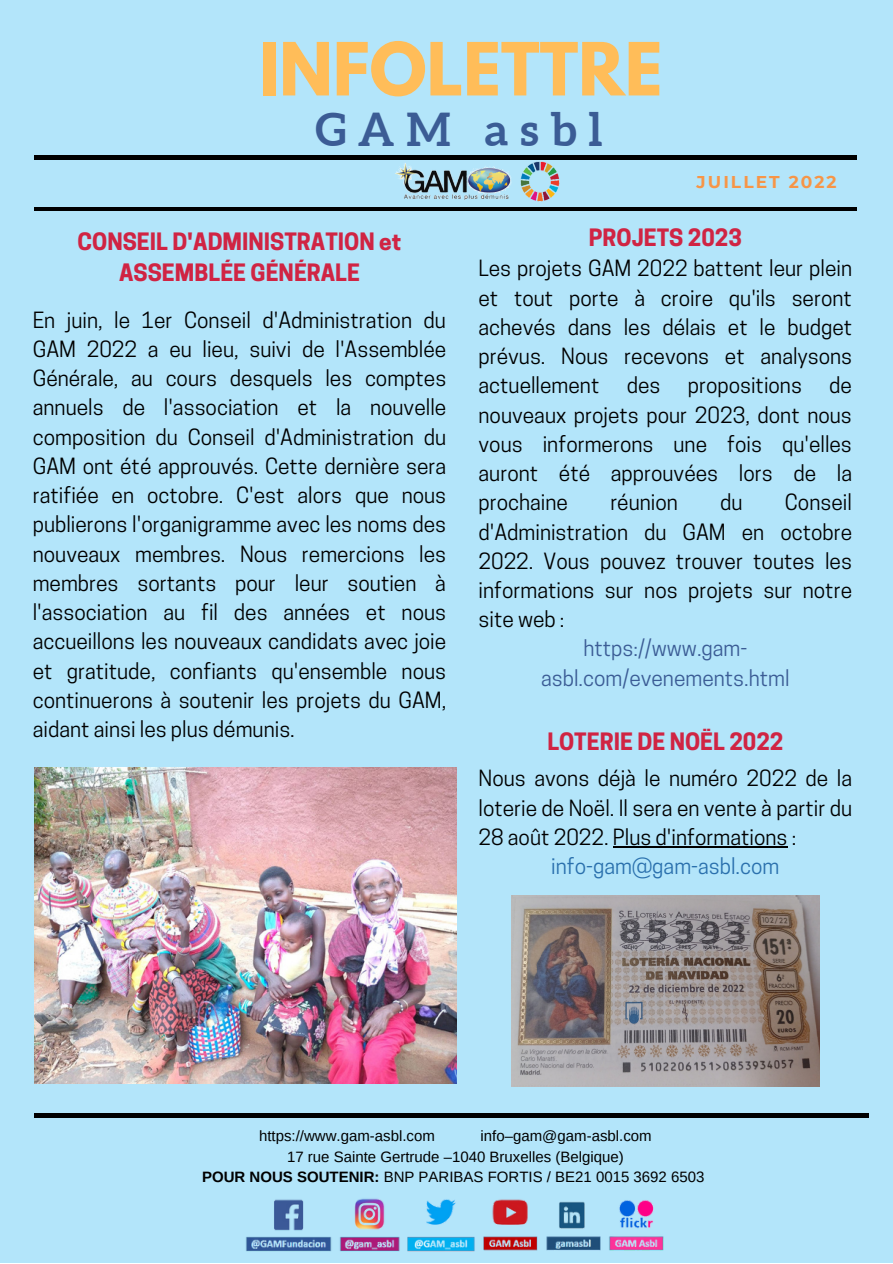
<style>
.page{position:relative;width:893px;height:1264px;background:#fff}
.page>*{position:absolute;margin:0;border:0;box-sizing:border-box;transform-origin:0 0}
.t1{font:700 64.95px "League Spartan";color:#ffbd59}
.t2{font:700 45.45px "Aleo";letter-spacing:.26em;color:#3b5c95}
.t3{font:700 22.5px/31.5px "Cooper Hewitt";color:#d02443;text-align:center}
.t4{font:21px/29.2px "Cooper Hewitt";color:#000;text-align:justify}
.t5{font:21px/29.2px "Cooper Hewitt";color:#3b5c95;text-align:center}
.t6{font:21px "Cooper Hewitt";color:#2a70ad}
.t7{font:700 17.1px "Montserrat";letter-spacing:.12em;color:#f79547}
.t8{font:15px "Arimo";color:#000}
.s1{font-weight:700}
</style>
<div class="page">
<div style="left:0;top:0;width:892px;height:1262px;background:#b3e5fa"></div>
<hr style="left:34px;top:156px;width:822px;height:3px;background:#000">
<hr style="left:34px;top:207px;width:822px;height:3px;background:#000">
<hr style="left:34px;top:1113px;width:834px;height:4px;background:#000">
<img style="left:385px;top:155px;width:136px;height:45px">
<img style="left:246px;top:1198px;width:418px;height:53px">
<img style="left:520px;top:162px;width:39px;height:39px">
<img style="left:34px;top:767px;width:422px;height:316px">
<hr style="left:612px;top:846px;width:175px;height:1px;background:#000">
<img style="left:511px;top:896px;width:308px;height:189px">
<h1 class="t1" style="left:259px;top:37px;width:404px">INFOLETTRE</h1>
<h2 class="t2" style="left:315px;top:104px;width:289px">GAM asbl</h2>
<p class="t7" style="left:696px;top:171px;width:141px">JUILLET 2022</p>
<p class="t3" style="left:78px;top:228px;width:325px">CONSEIL D'ADMINISTRATION et<br>ASSEMBLÉE GÉNÉRALE</p>
<p class="t4" style="left:33px;top:308px;width:415px">En juin, le 1er Conseil d'Administration du GAM 2022 a eu lieu, suivi de l'Assemblée Générale, au cours desquels les comptes annuels de l'association et la nouvelle composition du Conseil d'Administration du GAM ont été approuvés. Cette dernière sera ratifiée en octobre. C'est alors que nous publierons l'organigramme avec les noms des nouveaux membres. Nous remercions les membres sortants pour leur soutien à l'association au fil des années et nous accueillons les nouveaux candidats avec joie et gratitude, confiants qu'ensemble nous continuerons à soutenir les projets du GAM, aidant ainsi les plus démunis.</p>
<p class="t3" style="left:588px;top:225px;width:154px">PROJETS 2023</p>
<p class="t4" style="left:478px;top:256px;width:375px">Les projets GAM 2022 battent leur plein et tout porte à croire qu'ils seront achevés dans les délais et le budget prévus. Nous recevons et analysons actuellement</p>
<p class="t4" style="left:478px;top:373px;width:375px;text-indent:351px">de nouveaux projets pour 2023, dont nous vous informerons une fois qu'elles auront été approuvées lors de la prochaine</p>
<p class="t4" style="left:626px;top:373px;width:35px">des</p>
<p class="t4" style="left:687px;top:373px;width:116px">propositions</p>
<p class="t4" style="left:478px;top:490px;width:375px;text-indent:306px">Conseil d'Administration du GAM en octobre 2022. Vous pouvez trouver toutes les informations sur nos projets sur notre site web :</p>
<p class="t5" style="left:541px;top:636px;width:250px">https://www.gam&shy;asbl.com/evenements.html</p>
<p class="t4" style="left:610px;top:490px;width:69px">réunion</p>
<p class="t4" style="left:720px;top:490px;width:24px">du</p>
<p class="t3" style="left:547px;top:729px;width:237px">LOTERIE DE NOËL 2022</p>
<p class="t4" style="left:478px;top:766px;width:375px">Nous avons déjà le numéro 2022 de la loterie de Noël. Il sera en vente à partir du 28 août 2022. Plus d'informations :</p>
<p class="t6" style="left:551px;top:858px;width:229px">info-gam@gam-asbl.com</p>
<p class="t8" style="left:259px;top:1127px;width:177px">https://www.gam-asbl.com</p>
<p class="t8" style="left:480px;top:1127px;width:172px">info–gam@gam-asbl.com</p>
<p class="t8" style="left:287px;top:1148px;width:338px">17 rue Sainte Gertrude –1040 Bruxelles (Belgique)</p>
<p class="t8" style="left:202px;top:1168px;width:504px"><span class="s1">POUR NOUS SOUTENIR:</span> BNP PARIBAS FORTIS / BE21 0015 3692 6503</p>
</div>
